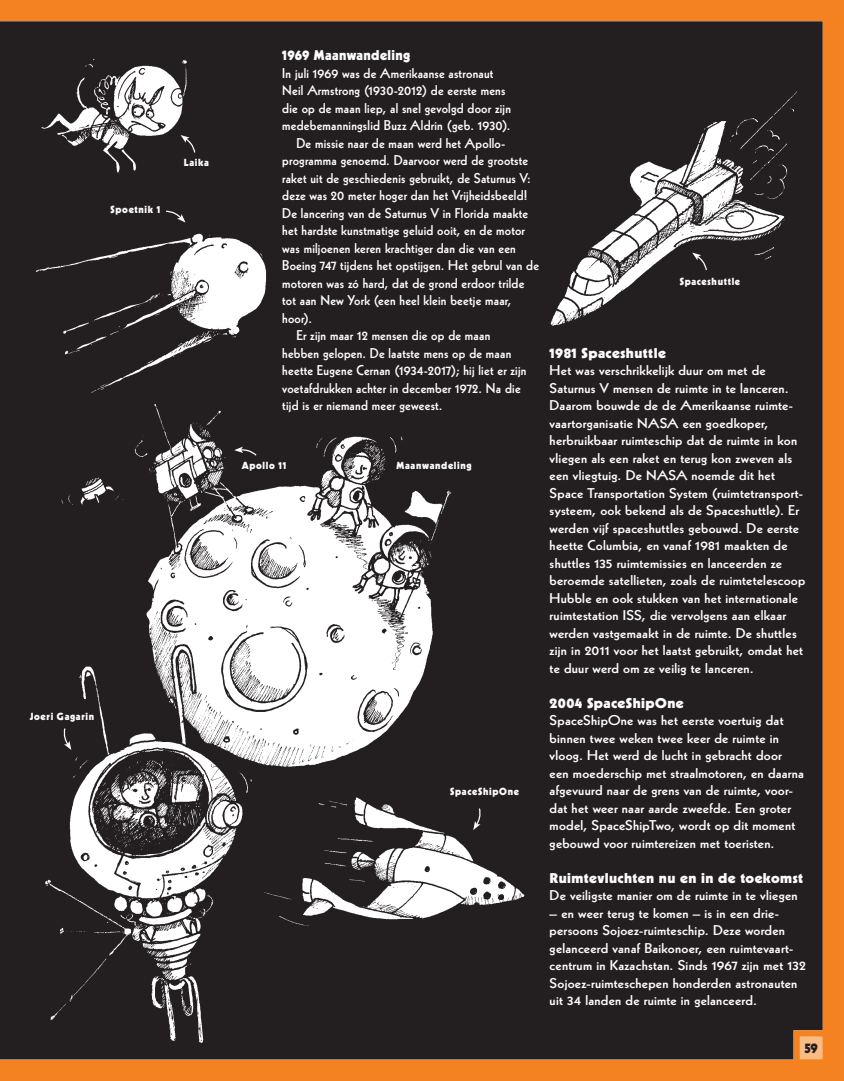
<style>
.page{position:relative;width:844px;height:1081px;background:#fff}
.page>*{position:absolute;margin:0;border:0;box-sizing:border-box;transform-origin:0 0}
.t1{font:800 13.75px/17.5px "Kabel LT Std";letter-spacing:.02em;color:#fcfcfc;scale:1.1 1}
.t2{font:800 13.75px "Kabel LT Std";letter-spacing:.02em;color:#fcfcfc}
.t3{font:900 13.75px "Kabel LT Std";letter-spacing:.025em;color:#fcfcfc;scale:1.1 1}
.t4{font:900 13.75px "Kabel LT Std";letter-spacing:.025em;color:#fcfcfc}
.t5{font:900 13.75px "Kabel LT Std";color:#231f20}
.t6{font:900 10px "Kabel LT Std";letter-spacing:.065em;color:#fcfcfc}
</style>
<div class="page">
<div style="left:0;top:0;width:843px;height:1081px;background:#f58220"></div>
<svg style="left:793px;top:1030px;width:30px;height:30px"></svg>
<img style="left:0;top:21px;width:822px;height:1038px">
<svg style="left:180px;top:135px;width:16px;height:18px"></svg>
<svg style="left:234px;top:447px;width:23px;height:9px"></svg>
<svg style="left:63px;top:728px;width:8px;height:22px"></svg>
<svg style="left:692px;top:253px;width:15px;height:18px"></svg>
<svg style="left:165px;top:210px;width:20px;height:12px"></svg>
<svg style="left:473px;top:808px;width:8px;height:22px"></svg>
<p class="t6" style="left:111px;top:203px;width:51px">Spoetnik 1</p>
<p class="t6" style="left:184px;top:156px;width:27px">Laika</p>
<p class="t6" style="left:30px;top:710px;width:66px">Joeri Gagarin</p>
<p class="t4" style="left:282px;top:46px;width:129px">1969 Maanwandeling</p>
<p class="t2" style="left:282px;top:65px;width:213px">In juli 1969 was de Amerikaanse astronaut</p>
<p class="t2" style="left:282px;top:82px;width:224px">Neil Armstrong (1930-2012) de eerste mens</p>
<p class="t2" style="left:282px;top:100px;width:230px">die op de maan liep, al snel gevolgd door zijn</p>
<p class="t2" style="left:282px;top:117px;width:230px">medebemanningslid Buzz Aldrin (geb. 1930).</p>
<p class="t2" style="left:296px;top:135px;width:209px">De missie naar de maan werd het Apollo-</p>
<p class="t2" style="left:282px;top:152px;width:247px">programma genoemd. Daarvoor werd de grootste</p>
<p class="t2" style="left:282px;top:170px;width:250px">raket uit de geschiedenis gebruikt, de Saturnus V:</p>
<p class="t2" style="left:282px;top:187px;width:246px">deze was 20 meter hoger dan het Vrijheidsbeeld!</p>
<p class="t2" style="left:282px;top:205px;width:247px">De lancering van de Saturnus V in Florida maakte</p>
<p class="t2" style="left:282px;top:222px;width:244px">het hardste kunstmatige geluid ooit, en de motor</p>
<p class="t2" style="left:282px;top:240px;width:235px">was miljoenen keren krachtiger dan die van een</p>
<p class="t2" style="left:282px;top:257px;width:258px">Boeing 747 tijdens het opstijgen. Het gebrul van de</p>
<p class="t2" style="left:282px;top:275px;width:243px">motoren was zó hard, dat de grond erdoor trilde</p>
<p class="t2" style="left:282px;top:292px;width:231px">tot aan New York (een heel klein beetje maar,</p>
<p class="t2" style="left:282px;top:310px;width:31px">hoor).</p>
<p class="t2" style="left:296px;top:327px;width:195px">Er zijn maar 12 mensen die op de maan</p>
<p class="t2" style="left:282px;top:345px;width:230px">hebben gelopen. De laatste mens op de maan</p>
<p class="t2" style="left:282px;top:362px;width:245px">heette Eugene Cernan (1934-2017); hij liet er zijn</p>
<p class="t2" style="left:282px;top:380px;width:240px">voetafdrukken achter in december 1972. Na die</p>
<p class="t2" style="left:282px;top:397px;width:162px">tijd is er niemand meer geweest.</p>
<p class="t6" style="left:242px;top:459px;width:46px">Apollo 11</p>
<p class="t6" style="left:396px;top:459px;width:76px">Maanwandeling</p>
<p class="t6" style="left:450px;top:784px;width:70px">SpaceShipOne</p>
<p class="t6" style="left:679px;top:275px;width:62px">Spaceshuttle</p>
<p class="t3" style="left:549px;top:344px;width:107px">1981 Spaceshuttle</p>
<p class="t1" style="left:549px;top:362px;width:234px">Het was verschrikkelijk duur om met de Saturnus V mensen de ruimte in te lanceren.<br>Daarom bouwde de de Amerikaanse ruimte&shy;vaartorganisatie NASA een goedkoper, herbruikbaar ruimteschip dat de ruimte in kon vliegen als een raket en terug kon zweven als een vliegtuig. De NASA noemde dit het Space Transportation System (ruimtetransport&shy;systeem, ook bekend als de Spaceshuttle). Er werden vijf spaceshuttles gebouwd. De eerste heette Columbia, en vanaf 1981 maakten de shuttles 135 ruimtemissies en lanceerden ze beroemde satellieten, zoals de ruimtetelescoop Hubble en ook stukken van het internationale ruimtestation ISS, die vervolgens aan elkaar werden vastgemaakt in de ruimte. De shuttles zijn in 2011 voor het laatst gebruikt, omdat het te duur werd om ze veilig te lanceren.</p>
<p class="t3" style="left:549px;top:694px;width:123px">2004 SpaceShipOne</p>
<p class="t1" style="left:549px;top:712px;width:233px">SpaceShipOne was het eerste voertuig dat binnen twee weken twee keer de ruimte in vloog. Het werd de lucht in gebracht door een moederschip met straalmotoren, en daarna afgevuurd naar de grens van de ruimte, voor&shy;dat het weer naar aarde zweefde. Een groter model, SpaceShipTwo, wordt op dit moment gebouwd voor ruimtereizen met toeristen.</p>
<p class="t3" style="left:549px;top:869px;width:232px">Ruimtevluchten nu en in de toekomst</p>
<p class="t1" style="left:549px;top:887px;width:227px">De veiligste manier om de ruimte in te vliegen</p>
<p class="t1" style="left:549px;top:904px;width:234px">– en weer terug te komen – is in een drie&shy;persoons Sojoez-ruimteschip. Deze worden gelanceerd vanaf Baikonoer, een ruimtevaart&shy;centrum in Kazachstan. Sinds 1967 zijn met 132<br>Sojoez-ruimteschepen honderden astronauten uit 34 landen de ruimte in gelanceerd.</p>
<p class="t5" style="left:804px;top:1039px;width:15px">59</p>
</div>
